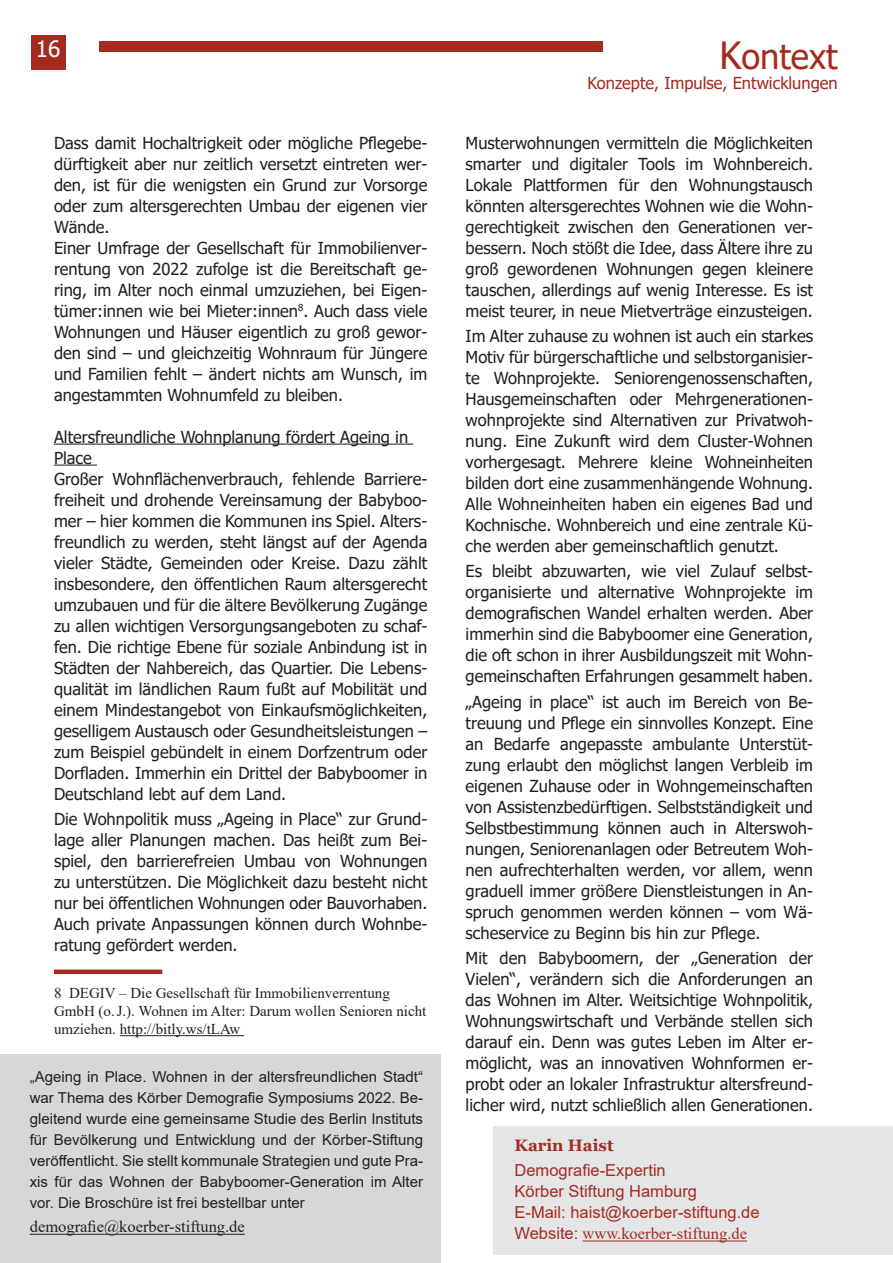
<style>
.page{position:relative;width:893px;height:1263px;background:#fff}
.page>*{position:absolute;margin:0;border:0;box-sizing:border-box;transform-origin:0 0}
.t1{font:34.5px "Tahoma";color:#a52b1f}
.t2{font:22.5px "Tahoma";color:#fff}
.t3{font:16.5px/21px "Tahoma";color:#231f20;text-align:justify}
.t4{font:16.5px/21px "Arial";color:#a52b1f}
.t5{font:16.5px "Times New Roman";color:#a52b1f}
.t6{font:16.5px "Times New Roman";color:#231f20}
.t7{font:16.5px "Tahoma";color:#a52b1f}
.t8{font:700 16.5px "Georgia";color:#a52b1f}
.t9{font:15px/21px "Arial";color:#231f20;text-align:justify}
.t10{font:15px/18px "Times New Roman";color:#231f20}
.s1{font-size:37.5px}
.s2{font-family:"Arial"}
</style>
<div class="page">
<div style="left:100px;top:42px;width:503px;height:10px;background:#a52b1f"></div>
<div style="left:32px;top:36px;width:34px;height:34px;background:#a52b1f"></div>
<div style="left:493px;top:1126px;width:400px;height:128px;background:#e4e5e7"></div>
<hr style="left:583px;top:1240px;width:164px;height:1px;background:#a52b1f">
<hr style="left:54px;top:444px;width:359px;height:1px;background:#231f20">
<hr style="left:54px;top:465px;width:43px;height:1px;background:#231f20">
<div style="left:0;top:1054px;width:440px;height:209px;background:#d6d7d9"></div>
<hr style="left:30px;top:1234px;width:215px;height:1px;background:#231f20">
<hr style="left:120px;top:1035px;width:124px;height:1px;background:#231f20">
<div style="left:54px;top:969px;width:108px;height:5px;background:#a52b1f"></div>
<h2 class="t2" style="left:36px;top:34px;width:26px">16</h2>
<p class="t3" style="left:54px;top:133px;width:375px;text-align:left">Dass damit Hochaltrigkeit oder mögliche Pflegebe&shy;dürftigkeit aber nur zeitlich versetzt eintreten wer&shy;den, ist für die wenigsten ein Grund zur Vorsorge oder zum altersgerechten Umbau der eigenen vier Wände.<br>Einer Umfrage der Gesellschaft für Immobilienver&shy;rentung von 2022 zufolge ist die Bereitschaft ge&shy;ring, im Alter noch einmal umzuziehen, bei Eigen&shy;tümer:innen wie bei Mieter:innen<sup>8</sup>. Auch dass viele Wohnungen und Häuser eigentlich zu groß gewor&shy;den sind – und gleichzeitig Wohnraum für Jüngere und Familien fehlt – ändert nichts am Wunsch, im angestammten Wohnumfeld zu bleiben.</p>
<p class="t3" style="left:54px;top:427px;width:375px;text-align:left">Altersfreundliche Wohnplanung fördert Ageing in Place<br>Großer Wohnflächenverbrauch, fehlende Barriere&shy;freiheit und drohende Vereinsamung der Babyboo&shy;mer – hier kommen die Kommunen ins Spiel. Alters&shy;freundlich zu werden, steht längst auf der Agenda vieler Städte, Gemeinden oder Kreise. Dazu zählt insbesondere, den öffentlichen Raum altersgerecht umzubauen und für die ältere Bevölkerung Zugänge zu allen wichtigen Versorgungsangeboten zu schaf&shy;fen. Die richtige Ebene für soziale Anbindung ist in Städten der Nahbereich, das Quartier. Die Lebens&shy;qualität im ländlichen Raum fußt auf Mobilität und einem Mindestangebot von Einkaufsmöglichkeiten, geselligem Austausch oder Gesundheitsleistungen – zum Beispiel gebündelt in einem Dorfzentrum oder Dorfladen. Immerhin ein Drittel der Babyboomer in Deutschland lebt auf dem Land.</p>
<p class="t3" style="left:54px;top:809px;width:375px">Die Wohnpolitik muss „Ageing in Place“ zur Grund&shy;lage aller Planungen machen. Das heißt zum Bei&shy;spiel, den barrierefreien Umbau von Wohnungen zu unterstützen. Die Möglichkeit dazu besteht nicht nur bei öffentlichen Wohnungen oder Bauvorhaben.<br>Auch private Anpassungen können durch Wohnbe&shy;ratung gefördert werden.</p>
<p class="t10" style="left:54px;top:983px;width:374px">8 DEGIV – Die Gesellschaft für Immobilienverrentung<br>GmbH (o.J.). Wohnen im Alter: Darum wollen Senioren nicht umziehen. http://bitly.ws/tLAw</p>
<p class="t9" style="left:30px;top:1066px;width:395px">„Ageing in Place. Wohnen in der altersfreundlichen Stadt“ war Thema des Körber Demografie Symposiums 2022. Be&shy;gleitend wurde eine gemeinsame Studie des Berlin Instituts für Bevölkerung und Entwicklung und der Körber-Stiftung veröffentlicht. Sie stellt kommunale Strategien und gute Pra&shy;xis für das Wohnen der Babyboomer-Generation im Alter vor. Die Broschüre ist frei bestellbar unter</p>
<p class="t6" style="left:30px;top:1215px;width:217px">demografie@koerber-stiftung.de</p>
<h1 class="t1" style="left:719px;top:33px;width:120px"><span class="s1">K</span>ontext</h1>
<p class="t7" style="left:588px;top:72px;width:252px">Konzepte, Impulse, Entwicklungen</p>
<p class="t3" style="left:466px;top:133px;width:349px">Musterwohnungen vermitteln die Möglichkeiten smarter und digitaler Tools im Wohnbereich.<br>Lokale Plattformen für den Wohnungstausch könnten altersgerechtes Wohnen wie die Wohn&shy;gerechtigkeit zwischen den Generationen ver&shy;bessern. Noch stößt die Idee, dass Ältere ihre zu groß gewordenen Wohnungen gegen kleinere tauschen, allerdings auf wenig Interesse. Es ist meist teurer, in neue Mietverträge einzusteigen.</p>
<p class="t3" style="left:466px;top:326px;width:349px">Im Alter zuhause zu wohnen ist auch ein starkes Motiv für bürgerschaftliche und selbstorganisier&shy;te Wohnprojekte. Seniorengenossenschaften, Hausgemeinschaften oder Mehrgenerationen&shy;wohnprojekte sind Alternativen zur Privatwoh&shy;nung. Eine Zukunft wird dem Cluster-Wohnen vorhergesagt. Mehrere kleine Wohneinheiten bilden dort eine zusammenhängende Wohnung.<br>Alle Wohneinheiten haben ein eigenes Bad und Kochnische. Wohnbereich und eine zentrale Kü&shy;che werden aber gemeinschaftlich genutzt.</p>
<p class="t3" style="left:466px;top:562px;width:349px">Es bleibt abzuwarten, wie viel Zulauf selbst&shy;organisierte und alternative Wohnprojekte im demografischen Wandel erhalten werden. Aber immerhin sind die Babyboomer eine Generation, die oft schon in ihrer Ausbildungszeit mit Wohn&shy;gemeinschaften Erfahrungen gesammelt haben.</p>
<p class="t3" style="left:466px;top:692px;width:349px">„Ageing in place“ ist auch im Bereich von Be&shy;treuung und Pflege ein sinnvolles Konzept. Eine an Bedarfe angepasste ambulante Unterstüt&shy;zung erlaubt den möglichst langen Verbleib im eigenen Zuhause oder in Wohngemeinschaften von Assistenzbedürftigen. Selbstständigkeit und Selbstbestimmung können auch in Alterswoh&shy;nungen, Seniorenanlagen oder Betreutem Woh&shy;nen aufrechterhalten werden, vor allem, wenn graduell immer größere Dienstleistungen in An&shy;spruch genommen werden können – vom Wä&shy;scheservice zu Beginn bis hin zur Pflege.</p>
<p class="t3" style="left:466px;top:948px;width:349px">Mit den Babyboomern, der „Generation der Vielen“, verändern sich die Anforderungen an das Wohnen im Alter. Weitsichtige Wohnpolitik, Wohnungswirtschaft und Verbände stellen sich darauf ein. Denn was gutes Leben im Alter er&shy;möglicht, was an innovativen Wohnformen er&shy;probt oder an lokaler Infrastruktur altersfreund&shy;licher wird, nutzt schließlich allen Generationen.</p>
<p class="t8" style="left:514px;top:1134px;width:101px">Karin Haist</p>
<p class="t4" style="left:514px;top:1160px;width:247px">Demografie-Expertin<br>Körber Stiftung Hamburg<br>E-Mail: haist@koerber-stiftung.de</p>
<p class="t5" style="left:514px;top:1222px;width:234px"><span class="s2">Website:</span> www.koerber-stiftung.de</p>
</div>
